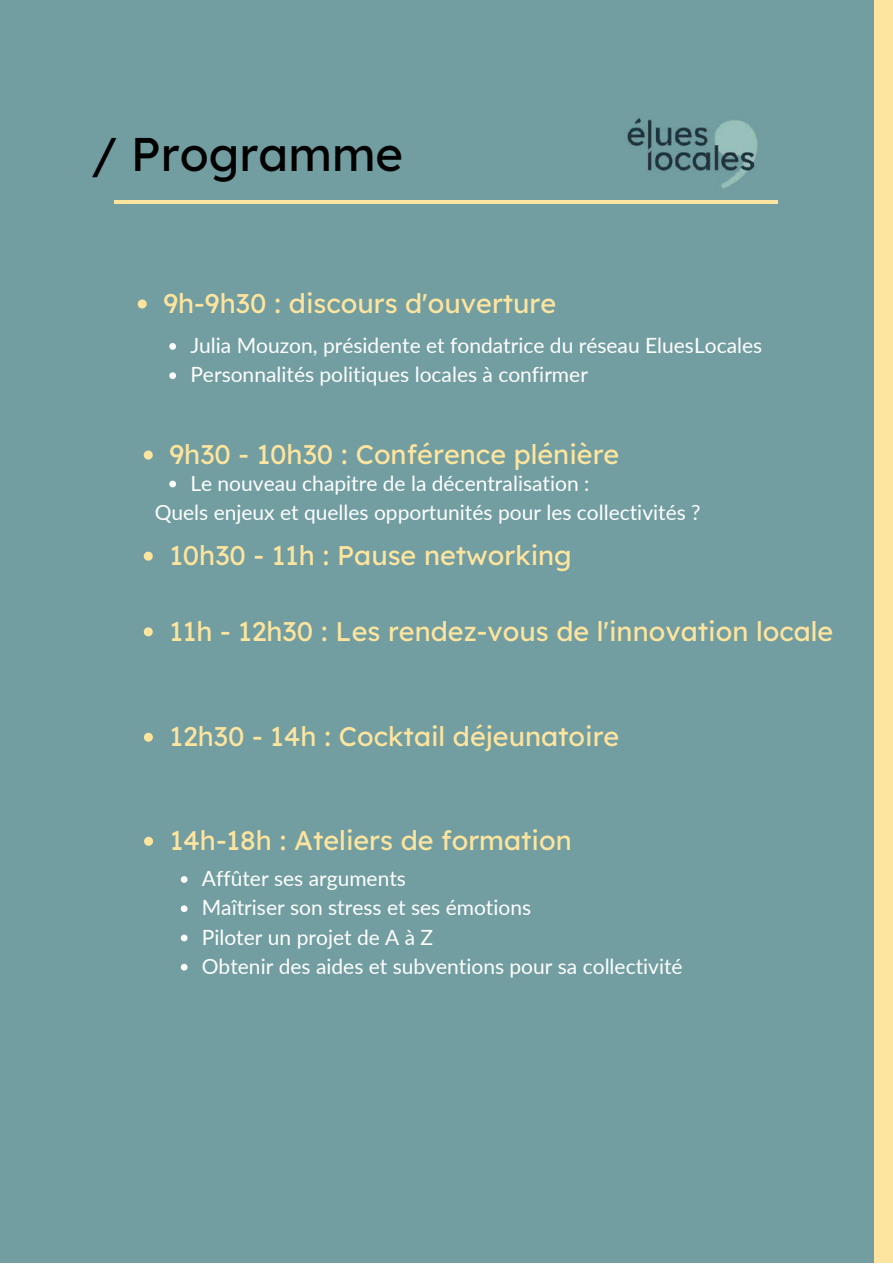
<style>
.page{position:relative;width:893px;height:1264px;background:#fff}
.page>*{position:absolute;margin:0;border:0;box-sizing:border-box;transform-origin:0 0}
.t1{font:47.25px "Lexend Deca";color:#000}
.t2{font:27px "Lexend Deca";color:#fee59f}
.t3{font:21px/29.2px "Lato";color:#fffffe}
</style>
<div class="page">
<div style="left:0;top:0;width:892px;height:1262px;background:#729ea1"></div>
<hr style="left:114px;top:200px;width:664px;height:3px;background:#fee59f">
<img style="left:627px;top:118px;width:131px;height:71px">
<div style="left:874px;top:0;width:18px;height:1262px;background:#fee59f"></div>
<svg style="left:181px;top:876px;width:6px;height:6px"></svg>
<svg style="left:181px;top:905px;width:6px;height:7px"></svg>
<svg style="left:181px;top:934px;width:6px;height:7px"></svg>
<svg style="left:181px;top:963px;width:6px;height:7px"></svg>
<svg style="left:169px;top:480px;width:7px;height:7px"></svg>
<svg style="left:138px;top:299px;width:9px;height:9px"></svg>
<svg style="left:144px;top:450px;width:9px;height:9px"></svg>
<svg style="left:144px;top:836px;width:9px;height:9px"></svg>
<svg style="left:169px;top:343px;width:7px;height:7px"></svg>
<svg style="left:169px;top:372px;width:7px;height:7px"></svg>
<svg style="left:144px;top:551px;width:9px;height:9px"></svg>
<svg style="left:144px;top:627px;width:9px;height:9px"></svg>
<svg style="left:144px;top:732px;width:9px;height:9px"></svg>
<h1 class="t1" style="left:91px;top:124px;width:313px">/ Programme</h1>
<p class="t2" style="left:163px;top:286px;width:394px">9h-9h30 : discours d'ouverture</p>
<p class="t3" style="left:190px;top:330px;width:573px">Julia Mouzon, présidente et fondatrice du réseau EluesLocales<br>Personnalités politiques locales à confirmer</p>
<p class="t2" style="left:169px;top:437px;width:451px">9h30 - 10h30 : Conférence plénière</p>
<p class="t3" style="left:155px;top:468px;width:547px;text-indent:36px">Le nouveau chapitre de la décentralisation :<br>Quels enjeux et quelles opportunités pour les collectivités ?</p>
<p class="t2" style="left:169px;top:538px;width:404px">10h30 - 11h : Pause networking</p>
<p class="t2" style="left:169px;top:614px;width:665px">11h - 12h30 : Les rendez-vous de l'innovation locale</p>
<p class="t2" style="left:169px;top:719px;width:451px">12h30 - 14h : Cocktail déjeunatoire</p>
<p class="t2" style="left:170px;top:823px;width:403px">14h-18h : Ateliers de formation</p>
<p class="t3" style="left:202px;top:863px;width:482px">Affûter ses arguments<br>Maîtriser son stress et ses émotions<br>Piloter un projet de A à Z<br>Obtenir des aides et subventions pour sa collectivité</p>
</div>
